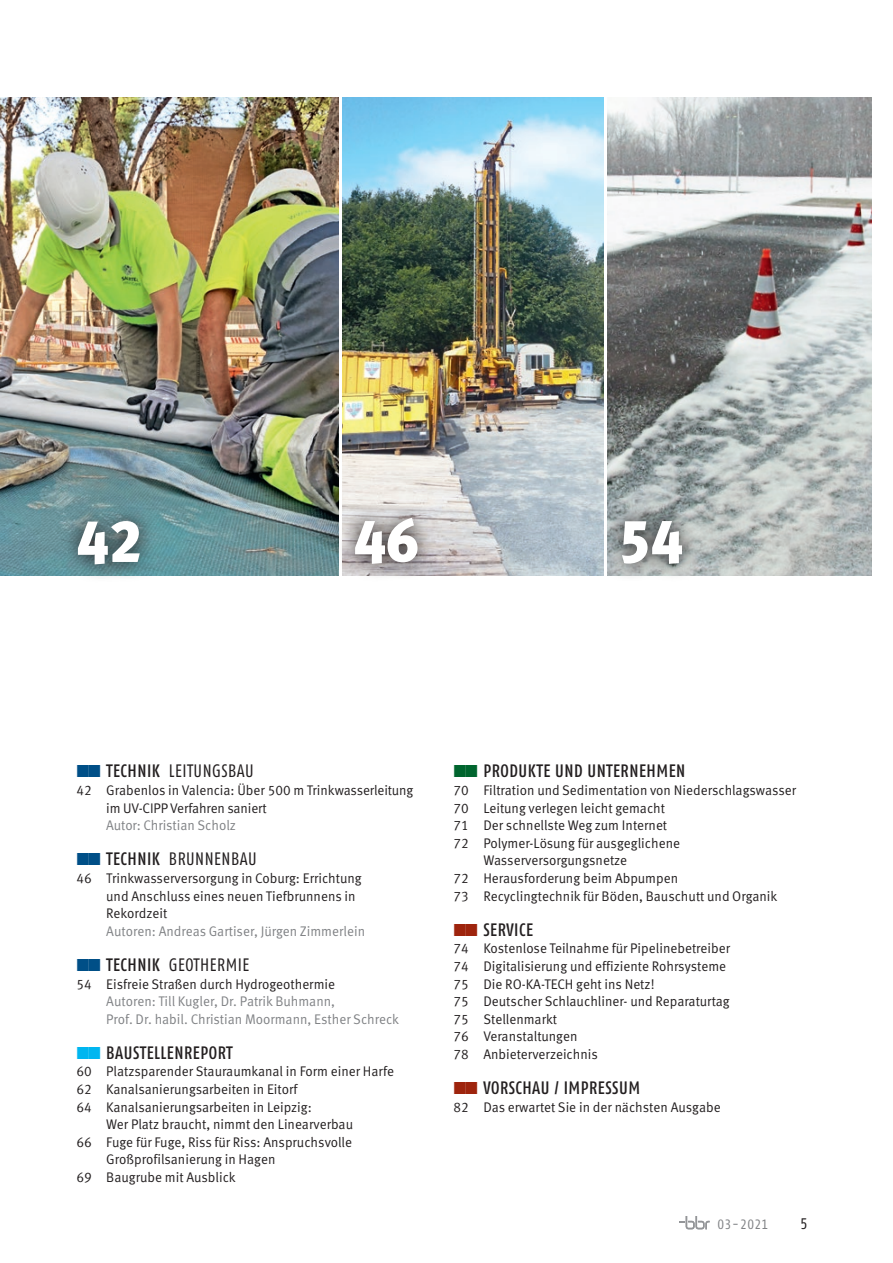
<style>
.page{position:relative;width:893px;height:1263px;background:#fff}
.page>*{position:absolute;margin:0;border:0;box-sizing:border-box;transform-origin:0 0}
.t1{font:900 59.55px "Meta OT";color:#fff;scale:.96 1}
.t2{font:500 condensed 18px "Fago OT";letter-spacing:.03em;color:#231f20;scale:.96 1}
.t3{font:condensed 18px "Fago OT";letter-spacing:.03em;color:#231f20;scale:.96 1}
.t4{font:condensed 15.3px "Fago OT";color:#231f20}
.t5{font:13.95px/17.5px "Meta OT Norm";color:#231f20;scale:.96 1}
.t6{font:13.95px/17.5px "Meta OT Norm";color:#808285;scale:.96 1}
.t7{font:condensed 13.5px "Fago OT";letter-spacing:.03em;color:#808285}
.s1{font-weight:500}
</style>
<div class="page">
<svg style="left:679px;top:1216px;width:31px;height:13px"></svg>
<img style="left:343px;top:98px;width:260px;height:477px">
<img style="left:607px;top:98px;width:265px;height:477px">
<img style="left:0;top:98px;width:339px;height:477px">
<svg style="left:60px;top:503px;width:96px;height:73px;background:#5a7f84"></svg>
<svg style="left:337px;top:502px;width:98px;height:74px;background:#aba8a8"></svg>
<svg style="left:607px;top:503px;width:93px;height:73px;background:#919796"></svg>
<h1 class="t1" style="left:77px;top:505px;width:69px">42</h1>
<h1 class="t1" style="left:354px;top:505px;width:69px">46</h1>
<h1 class="t1" style="left:618px;top:505px;width:69px">54</h1>
<p class="t3" style="left:106px;top:760px;width:155px"><span class="s1">TECHNIK</span> LEITUNGSBAU</p>
<p class="t5" style="left:106px;top:782px;width:321px;text-indent:-30px">42 Grabenlos in Valencia: Über 500 m Trinkwasserleitung im UV-CIPP Verfahren saniert</p>
<p class="t6" style="left:106px;top:817px;width:137px">Autor: Christian Scholz</p>
<p class="t3" style="left:106px;top:848px;width:158px"><span class="s1">TECHNIK</span> BRUNNENBAU</p>
<p class="t5" style="left:106px;top:870px;width:267px;text-indent:-30px">46 Trinkwasserversorgung in Coburg: Errichtung und Anschluss eines neuen Tiefbrunnens in<br>Rekordzeit</p>
<p class="t6" style="left:106px;top:922px;width:271px">Autoren: Andreas Gartiser, Jürgen Zimmerlein</p>
<p class="t3" style="left:106px;top:954px;width:150px"><span class="s1">TECHNIK</span> GEOTHERMIE</p>
<p class="t5" style="left:77px;top:975px;width:271px">54 Eisfreie Straßen durch Hydrogeothermie</p>
<p class="t6" style="left:106px;top:993px;width:307px">Autoren: Till Kugler, Dr. Patrik Buhmann,<br>Prof. Dr. habil. Christian Moormann, Esther Schreck</p>
<p class="t2" style="left:106px;top:1042px;width:133px">BAUSTELLENREPORT</p>
<p class="t5" style="left:77px;top:1063px;width:332px">60 Platzsparender Stauraumkanal in Form einer Harfe</p>
<p class="t5" style="left:77px;top:1081px;width:232px">62 Kanalsanierungsarbeiten in Eitorf</p>
<p class="t5" style="left:77px;top:1098px;width:247px">64 Kanalsanierungsarbeiten in Leipzig:</p>
<p class="t5" style="left:106px;top:1116px;width:259px">Wer Platz braucht, nimmt den Linearverbau</p>
<p class="t5" style="left:77px;top:1133px;width:289px">66 Fuge für Fuge, Riss für Riss: Anspruchsvolle</p>
<p class="t5" style="left:106px;top:1151px;width:178px">Großprofilsanierung in Hagen</p>
<p class="t5" style="left:77px;top:1169px;width:167px">69 Baugrube mit Ausblick</p>
<p class="t2" style="left:483px;top:760px;width:212px">PRODUKTE UND UNTERNEHMEN</p>
<p class="t5" style="left:454px;top:782px;width:358px">70 Filtration und Sedimentation von Niederschlagswasser</p>
<p class="t5" style="left:454px;top:799px;width:222px">70 Leitung verlegen leicht gemacht</p>
<p class="t5" style="left:454px;top:817px;width:224px">71 Der schnellste Weg zum Internet</p>
<p class="t5" style="left:454px;top:834px;width:237px">72 Polymer-Lösung für ausgeglichene</p>
<p class="t5" style="left:483px;top:852px;width:151px">Wasserversorgungsnetze</p>
<p class="t5" style="left:454px;top:870px;width:235px">72 Herausforderung beim Abpumpen</p>
<p class="t5" style="left:454px;top:887px;width:339px">73 Recyclingtechnik für Böden, Bauschutt und Organik</p>
<p class="t2" style="left:483px;top:919px;width:53px">SERVICE</p>
<p class="t5" style="left:454px;top:940px;width:289px">74 Kostenlose Teilnahme für Pipelinebetreiber 74 Digitalisierung und effiziente Rohrsysteme 75 Die RO-KA-TECH geht ins Netz!<br>75 Deutscher Schlauchliner- und Reparaturtag 75 Stellenmarkt<br>76 Veranstaltungen<br>78 Anbieterverzeichnis</p>
<p class="t2" style="left:483px;top:1077px;width:165px">VORSCHAU / IMPRESSUM</p>
<p class="t5" style="left:454px;top:1098px;width:280px">82 Das erwartet Sie in der nächsten Ausgabe</p>
<p class="t7" style="left:717px;top:1216px;width:53px">03-2021</p>
<p class="t4" style="left:800px;top:1215px;width:9px">5</p>
</div>
